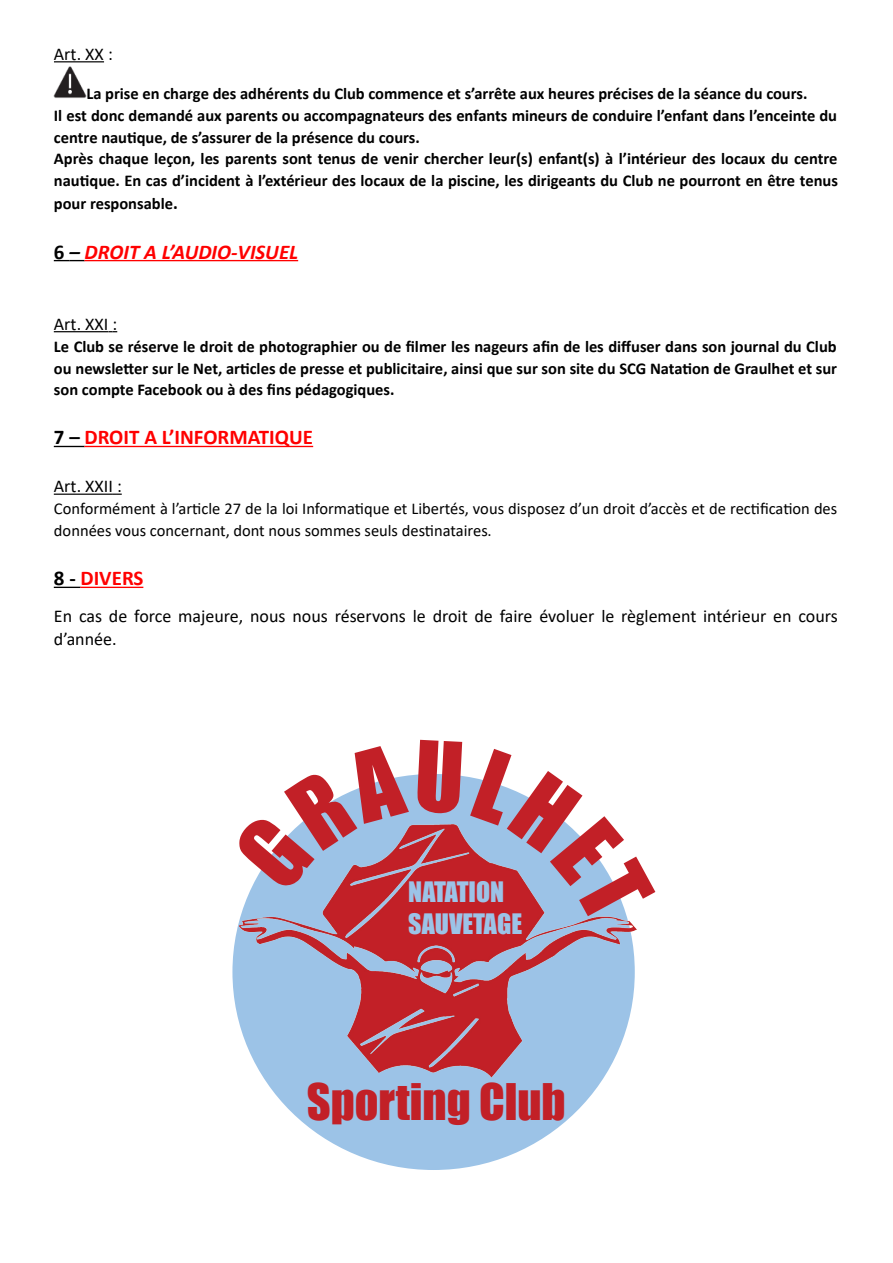
<style>
.page{position:relative;width:893px;height:1263px;background:#fff}
.page>*{position:absolute;margin:0;border:0;box-sizing:border-box;transform-origin:0 0}
.t1{font:46.35px "Impact";color:#c22027}
.t2{font:25.95px "Impact";color:#9cc3e7}
.t3{font:700 21px "Calibri";color:#f00}
.t4{font:italic 700 21px "Calibri";color:#f00}
.t5{font:18px/23.5px "Calibri";color:#000}
.t6{font:700 16.5px/21.5px "Calibri";color:#000}
.t7{font:16.5px/21.5px "Calibri";color:#000}
.s1{font-size:18px}
.s2{font-style:normal;color:#000}
.s3{color:#000}
</style>
<div class="page">
<hr style="left:54px;top:61px;width:50px;height:1px;background:#000">
<img style="left:54px;top:66px;width:32px;height:32px">
<svg style="left:54px;top:260px;width:30px;height:1px"></svg>
<hr style="left:84px;top:260px;width:214px;height:1px;background:#f00">
<hr style="left:54px;top:331px;width:54px;height:1px;background:#000">
<hr style="left:54px;top:446px;width:31px;height:1px;background:#000">
<hr style="left:84px;top:446px;width:229px;height:1px;background:#f00">
<hr style="left:54px;top:494px;width:59px;height:1px;background:#000">
<svg style="left:54px;top:587px;width:26px;height:1px"></svg>
<hr style="left:80px;top:587px;width:63px;height:1px;background:#f00">
<div style="left:232px;top:774px;width:403px;height:396px;background:#9cc3e7;border-radius:50%"></div>
<img style="left:239px;top:824px;width:398px;height:272px">
<svg style="left:239px;top:775px;width:170px;height:118px"></svg>
<svg style="left:416px;top:774px;width:46px;height:2px"></svg>
<svg style="left:470px;top:777px;width:167px;height:149px"></svg>
<p class="t5" style="left:54px;top:44px;width:60px">Art. XX :</p>
<p class="t6" style="left:54px;top:84px;width:785px;text-indent:32px">La prise en charge des adhérents du Club commence et s’arrête aux heures précises de la séance du cours.<br>Il est donc demandé aux parents ou accompagnateurs des enfants mineurs de conduire l’enfant dans l’enceinte du centre nautique, de s’assurer de la présence du cours.<br>Après chaque leçon, les parents sont tenus de venir chercher leur(s) enfant(s) à l’intérieur des locaux du centre nautique. En cas d’incident à l’extérieur des locaux de la piscine, les dirigeants du Club ne pourront en être tenus</p>
<p class="t6" style="left:54px;top:194px;width:126px">pour responsable<span class="s1">.</span></p>
<p class="t4" style="left:54px;top:244px;width:246px"><span class="s2">6</span> <span class="s3">–</span> DROIT A L’AUDIO-VISUEL</p>
<p class="t5" style="left:54px;top:313px;width:65px">Art. XXI :</p>
<p class="t6" style="left:54px;top:337px;width:785px;text-align:justify">Le Club se réserve le droit de photographier ou de filmer les nageurs afin de les diffuser dans son journal du Club ou newsletter sur le Net, articles de presse et publicitaire, ainsi que sur son site du SCG Natation de Graulhet et sur son compte Facebook ou à des fins pédagogiques.</p>
<p class="t3" style="left:54px;top:429px;width:261px"><span class="s3">7 –</span> DROIT A L’INFORMATIQUE</p>
<p class="t5" style="left:54px;top:476px;width:69px">Art. XXII :</p>
<p class="t7" style="left:54px;top:499px;width:785px">Conformément à l’article 27 de la loi Informatique et Libertés, vous disposez d’un droit d’accès et de rectification des données vous concernant, dont nous sommes seuls destinataires.</p>
<p class="t3" style="left:54px;top:570px;width:91px"><span class="s3">8 -</span> DIVERS</p>
<p class="t5" style="left:54px;top:605px;width:785px">En cas de force majeure, nous nous réservons le droit de faire évoluer le règlement intérieur en cours d’année.</p>
<p class="t2" style="left:408px;top:872px;width:97px">NATATION</p>
<p class="t2" style="left:408px;top:903px;width:115px">SAUVETAGE</p>
<p class="t1" style="left:307px;top:1065px;width:260px">Sporting Club</p>
</div>
